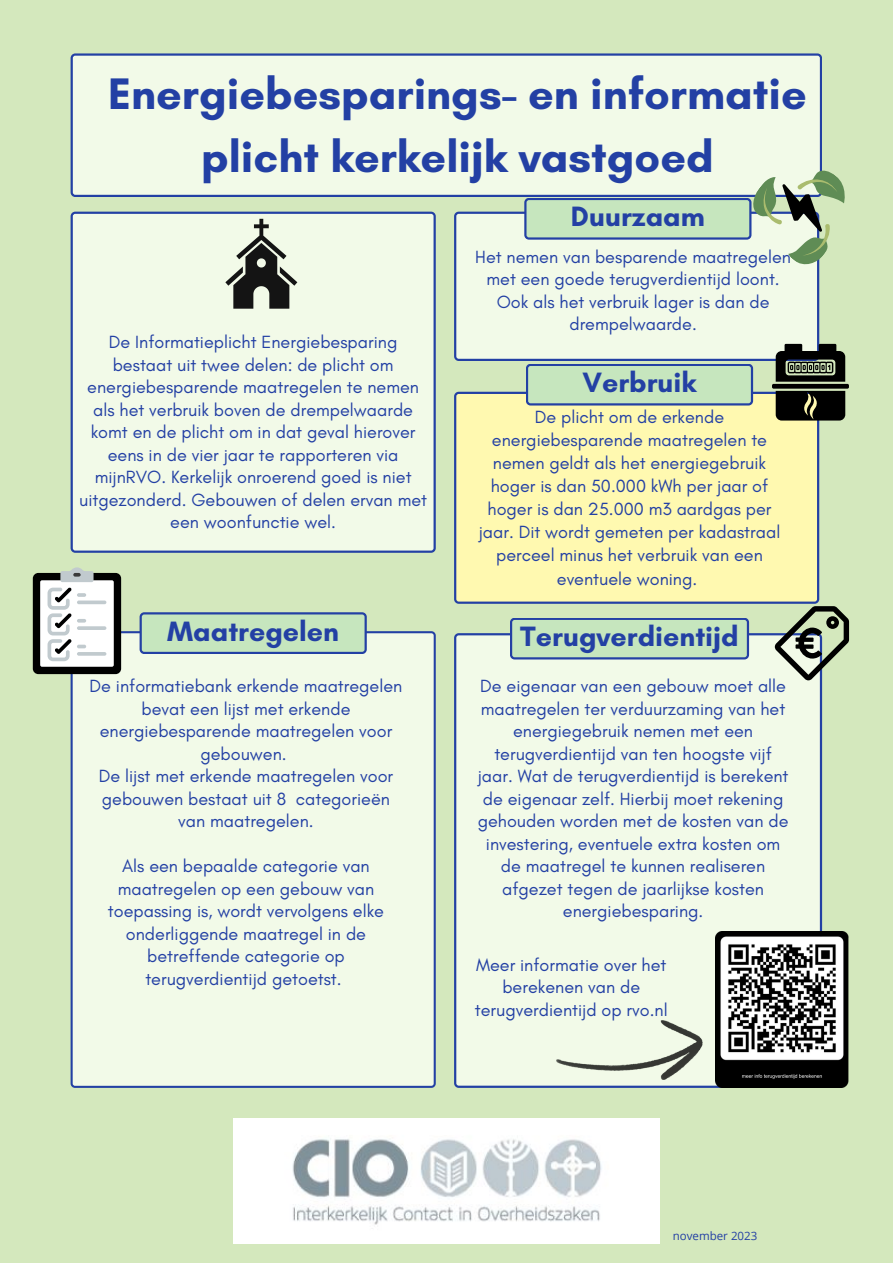
<style>
.page{position:relative;width:893px;height:1264px;background:#fff}
.page>*{position:absolute;margin:0;border:0;box-sizing:border-box;transform-origin:0 0}
.t1{font:700 45px/63px "Glacial Indifference";color:#2340a4;text-align:center}
.t2{font:700 28.5px "Glacial Indifference";color:#2340a4}
.t3{font:18px/22.5px "Glacial Indifference";color:#2340a4;text-align:center}
.t4{font:11.55px "Open Sans";color:#2340a4}
</style>
<div class="page">
<div style="left:0;top:0;width:892px;height:1262px;background:#d4e8bd"></div>
<div style="left:454px;top:633px;width:368px;height:454px;background:#f2fae8"></div>
<div style="left:71px;top:631px;width:365px;height:456px;background:#f2fae8"></div>
<div style="left:71px;top:212px;width:365px;height:341px;background:#f2fae8"></div>
<div style="left:71px;top:53px;width:751px;height:144px;background:#f2fae8"></div>
<div style="left:454px;top:392px;width:365px;height:212px;background:#fff9b0"></div>
<div style="left:454px;top:212px;width:365px;height:149px;background:#f2fae8"></div>
<svg style="left:526px;top:364px;width:227px;height:41px"></svg>
<img style="left:233px;top:1118px;width:426px;height:124px">
<svg style="left:225px;top:219px;width:72px;height:90px;background:#93978d"></svg>
<svg style="left:772px;top:344px;width:76px;height:76px;background:#3c4036"></svg>
<svg style="left:774px;top:606px;width:75px;height:74px"></svg>
<div style="left:33px;top:573px;width:88px;height:101px;background:#000;border-radius:6px"></div>
<div style="left:40px;top:580px;width:74px;height:86px;background:#fff;border-radius:2px"></div>
<svg style="left:77px;top:600px;width:29px;height:4px"></svg>
<svg style="left:77px;top:626px;width:29px;height:4px"></svg>
<hr style="left:77px;top:652px;width:29px;height:3px;background:#c1cace;border-radius:2px">
<svg style="left:48px;top:567px;width:45px;height:94px"></svg>
<svg style="left:139px;top:612px;width:228px;height:42px"></svg>
<svg style="left:510px;top:618px;width:239px;height:41px"></svg>
<svg style="left:524px;top:165px;width:321px;height:108px"></svg>
<img style="left:715px;top:931px;width:133px;height:156px">
<img style="left:556px;top:1020px;width:146px;height:59px">
<p class="t1" style="left:108px;top:62px;width:700px">Energiebesparings- en informatie plicht kerkelijk vastgoed</p>
<p class="t3" style="left:79px;top:331px;width:349px">De Informatieplicht Energiebesparing bestaat uit twee delen: de plicht om energiebesparende maatregelen te nemen als het verbruik boven de drempelwaarde komt en de plicht om in dat geval hierover eens in de vier jaar te rapporteren via mijnRVO. Kerkelijk onroerend goed is niet uitgezonderd. Gebouwen of delen ervan met een woonfunctie wel.</p>
<p class="t2" style="left:571px;top:199px;width:135px">Duurzaam</p>
<p class="t3" style="left:475px;top:245px;width:317px">Het nemen van besparende maatregelen met een goede terugverdientijd loont.<br>Ook als het verbruik lager is dan de drempelwaarde.</p>
<p class="t2" style="left:582px;top:365px;width:116px">Verbruik</p>
<p class="t3" style="left:478px;top:405px;width:303px;line-height:23.1px">De plicht om de erkende energiebesparende maatregelen te nemen geldt als het energiegebruik hoger is dan 50.000 kWh per jaar of hoger is dan 25.000 m3 aardgas per jaar. Dit wordt gemeten per kadastraal perceel minus het verbruik van een eventuele woning.</p>
<p class="t2" style="left:167px;top:613px;width:173px">Maatregelen</p>
<p class="t2" style="left:520px;top:619px;width:220px">Terugverdientijd</p>
<p class="t3" style="left:90px;top:674px;width:314px">De informatiebank erkende maatregelen bevat een lijst met erkende energiebesparende maatregelen voor gebouwen.</p>
<p class="t3" style="left:99px;top:764px;width:296px">De lijst met erkende maatregelen voor gebouwen bestaat uit 8 categorieën van maatregelen.</p>
<p class="t3" style="left:108px;top:854px;width:278px">Als een bepaalde categorie van maatregelen op een gebouw van toepassing is, wordt vervolgens elke onderliggende maatregel in de betreffende categorie op terugverdientijd getoetst.</p>
<p class="t3" style="left:477px;top:674px;width:312px">De eigenaar van een gebouw moet alle maatregelen ter verduurzaming van het energiegebruik nemen met een terugverdientijd van ten hoogste vijf jaar. Wat de terugverdientijd is berekent de eigenaar zelf. Hierbij moet rekening gehouden worden met de kosten van de investering, eventuele extra kosten om de maatregel te kunnen realiseren afgezet tegen de jaarlijkse kosten energiebesparing.</p>
<p class="t3" style="left:475px;top:953px;width:194px">Meer informatie over het berekenen van de terugverdientijd op rvo.nl</p>
<p class="t4" style="left:672px;top:1227px;width:86px">november 2023</p>
</div>
